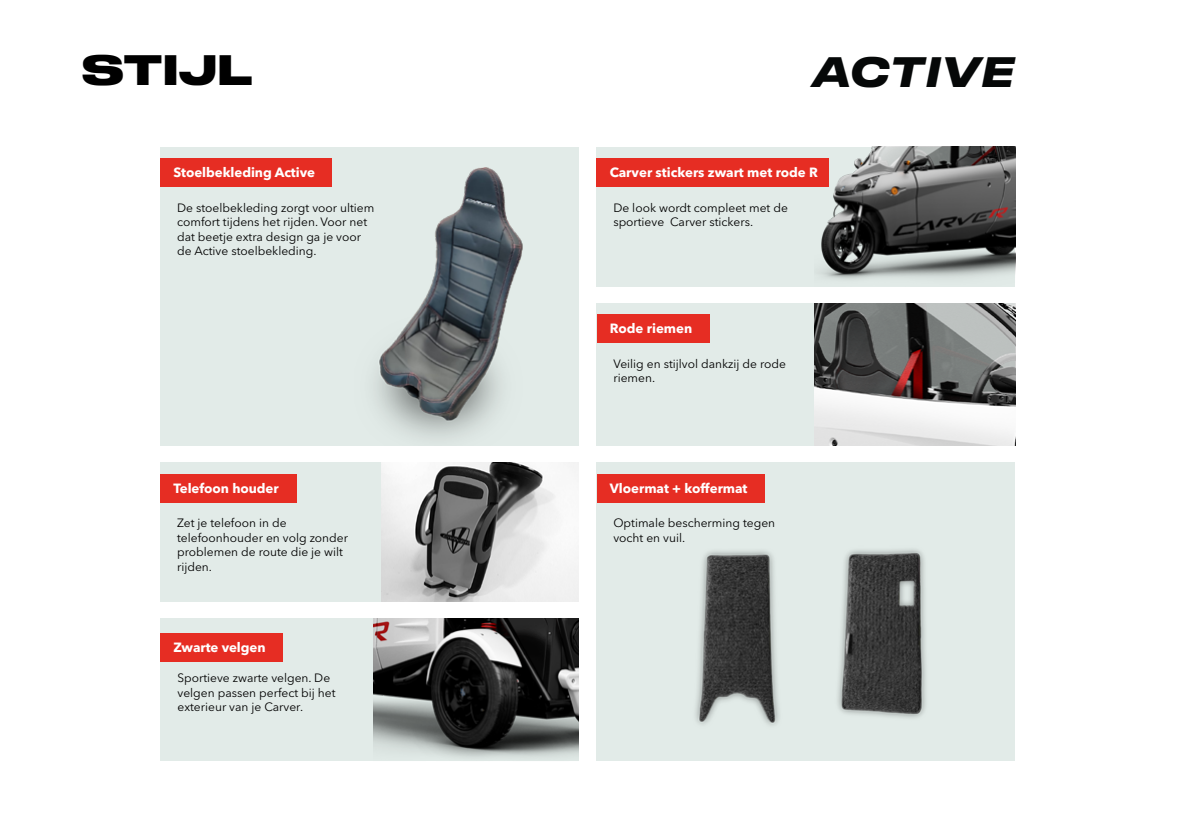
<style>
.page{position:relative;width:1191px;height:840px;background:#fff}
.page>*{position:absolute;margin:0;border:0;box-sizing:border-box;transform-origin:0 0}
.t1{font:italic 700 40px "Druk Text Wide";color:#060808}
.t2{font:700 40px "Druk Wide";letter-spacing:.015em;color:#000}
.t3{font:700 13.2px "Avenir Next LT Pro";letter-spacing:-.005em;color:#fff}
.t4{font:12px/14.4px "Avenir Next LT Pro";color:#000}
</style>
<div class="page">
<div style="left:160px;top:147px;width:419px;height:298px;background:#e2ebe8"></div>
<div style="left:596px;top:462px;width:419px;height:298px;background:#e2ebe8"></div>
<div style="left:596px;top:147px;width:419px;height:139px;background:#e2ebe8"></div>
<div style="left:596px;top:303px;width:419px;height:142px;background:#e2ebe8"></div>
<div style="left:160px;top:462px;width:419px;height:139px;background:#e2ebe8"></div>
<div style="left:160px;top:618px;width:419px;height:142px;background:#e2ebe8"></div>
<div style="left:160px;top:158px;width:172px;height:29px;background:#e62d23"></div>
<div style="left:596px;top:473px;width:168px;height:29px;background:#e62d23"></div>
<div style="left:596px;top:158px;width:233px;height:29px;background:#e62d23"></div>
<div style="left:160px;top:473px;width:137px;height:29px;background:#e62d23"></div>
<div style="left:160px;top:633px;width:123px;height:28px;background:#e62d23"></div>
<div style="left:596px;top:314px;width:113px;height:29px;background:#e62d23"></div>
<img style="left:374px;top:167px;width:149px;height:272px">
<img style="left:381px;top:462px;width:198px;height:139px">
<img style="left:373px;top:618px;width:206px;height:140px">
<img style="left:837px;top:549px;width:89px;height:169px">
<img style="left:695px;top:550px;width:84px;height:176px">
<img style="left:818px;top:147px;width:197px;height:133px">
<img style="left:814px;top:303px;width:201px;height:142px">
<h1 class="t2" style="left:82px;top:37px;width:172px">STIJL</h1>
<h1 class="t1" style="left:812px;top:37px;width:205px">ACTIVE</h1>
<p class="t3" style="left:173px;top:164px;width:143px">Stoelbekleding Active</p>
<p class="t4" style="left:177px;top:200px;width:199px">De stoelbekleding zorgt voor ultiem comfort tijdens het rijden. Voor net dat beetje extra design ga je voor de Active stoelbekleding.</p>
<p class="t3" style="left:173px;top:479px;width:107px">Telefoon houder</p>
<p class="t4" style="left:177px;top:515px;width:172px">Zet je telefoon in de telefoonhouder en volg zonder problemen de route die je wilt rijden.</p>
<p class="t3" style="left:173px;top:639px;width:94px">Zwarte velgen</p>
<p class="t4" style="left:177px;top:670px;width:160px">Sportieve zwarte velgen. De velgen passen perfect bij het exterieur van je Carver.</p>
<p class="t3" style="left:610px;top:164px;width:210px">Carver stickers zwart met rode R</p>
<p class="t4" style="left:613px;top:200px;width:176px">De look wordt compleet met de sportieve Carver stickers.</p>
<p class="t3" style="left:610px;top:320px;width:84px">Rode riemen</p>
<p class="t4" style="left:613px;top:356px;width:174px">Veilig en stijlvol dankzij de rode riemen.</p>
<p class="t3" style="left:610px;top:479px;width:139px">Vloermat + koffermat</p>
<p class="t4" style="left:613px;top:515px;width:163px">Optimale bescherming tegen vocht en vuil.</p>
</div>
